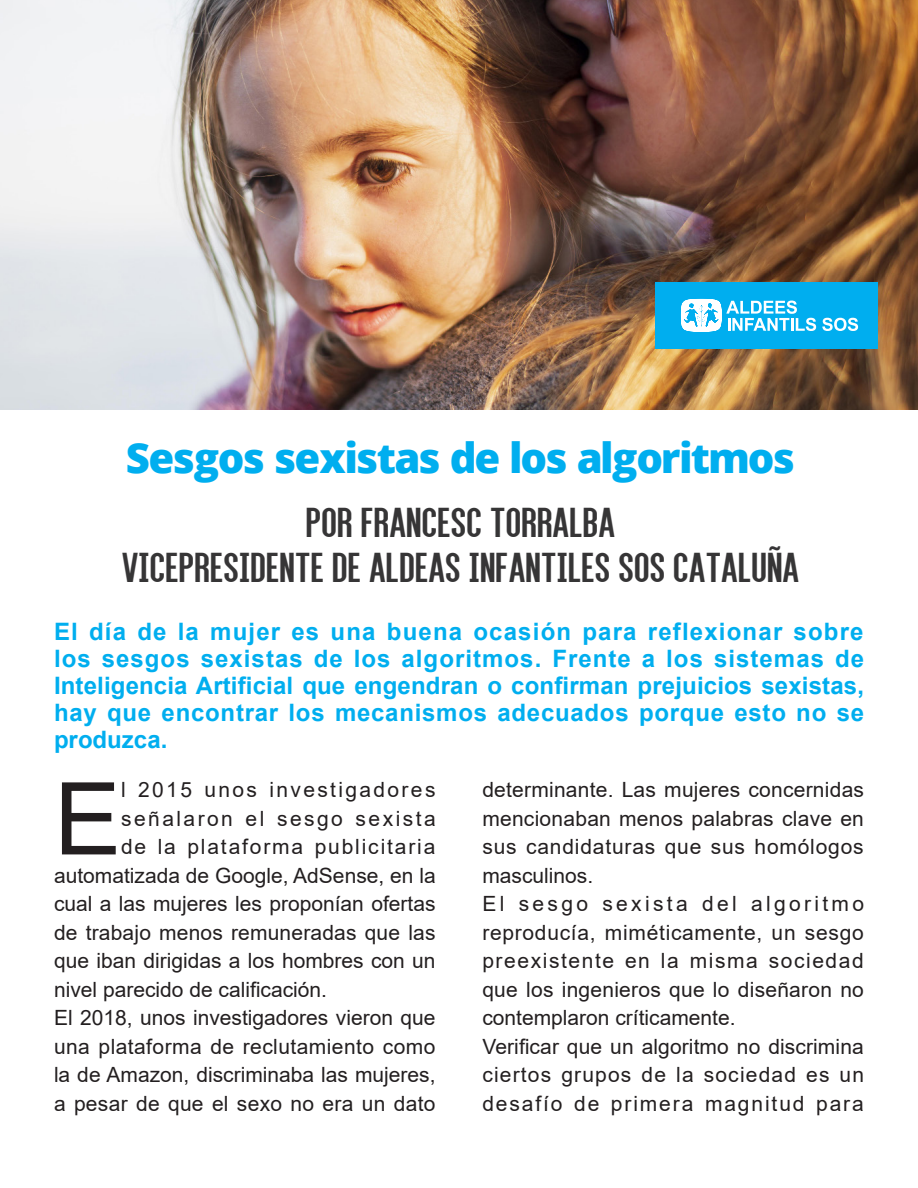
<style>
.page{position:relative;width:918px;height:1188px;background:#fff}
.page>*{position:absolute;margin:0;border:0;box-sizing:border-box;transform-origin:0 0}
.t1{font:100.65px "Arial";color:#231f20}
.t2{font:44.55px/45px "Alegre Sans";letter-spacing:.005em;color:#363536;text-align:center}
.t3{font:800 41.55px "Open Sans";letter-spacing:-.045em;color:#00aeef}
.t4{font:700 24px/27px "Arial";letter-spacing:.03em;color:#00aeef;text-align:justify}
.t5{font:21px/28.5px "Arial";letter-spacing:.01em;color:#231f20;text-align:justify}
.t6{font:21px "Arial";letter-spacing:.09em;color:#231f20}
.t7{font:21px "Arial";letter-spacing:.11em;color:#231f20}
.t8{font:21px "Arial";letter-spacing:.115em;color:#231f20}
</style>
<div class="page">
<img style="left:0;top:0;width:918px;height:409px">
<div style="left:655px;top:282px;width:222px;height:67px;background:#00aeef"></div>
<svg style="left:680px;top:298px;width:136px;height:34px"></svg>
<svg style="left:822px;top:318px;width:36px;height:13px"></svg>
<p class="t3" style="left:126px;top:426px;width:671px">Sesgos sexistas de los algoritmos</p>
<p class="t2" style="left:122px;top:498px;width:678px">POR FRANCESC TORRALBA<br>VICEPRESIDENTE DE ALDEAS INFANTILES SOS CATALUÑA</p>
<p class="t4" style="left:54px;top:618px;width:812px">El día de la mujer es una buena ocasión para reflexionar sobre los sesgos sexistas de los algoritmos. Frente a los sistemas de Inteligencia Artificial que engendran o confirman prejuicios sexistas, hay que encontrar los mecanismos adecuados porque esto no se produzca.</p>
<p class="t1" style="left:54px;top:750px;width:69px">E</p>
<p class="t7" style="left:121px;top:776px;width:316px">l 2015 unos investigadores</p>
<p class="t5" style="left:482px;top:776px;width:383px">determinante. Las mujeres concernidas mencionaban menos palabras clave en sus candidaturas que sus homólogos masculinos.</p>
<p class="t5" style="left:482px;top:890px;width:383px">El sesgo sexista del algoritmo reproducía, miméticamente, un sesgo preexistente en la misma sociedad que los ingenieros que lo diseñaron no contemplaron críticamente.</p>
<p class="t5" style="left:482px;top:1032px;width:383px">Verificar que un algoritmo no discrimina ciertos grupos de la sociedad es un desafío de primera magnitud para</p>
<p class="t8" style="left:121px;top:804px;width:316px">señalaron el sesgo sexista</p>
<p class="t6" style="left:121px;top:833px;width:316px">de la plataforma publicitaria</p>
<p class="t5" style="left:54px;top:861px;width:383px">automatizada de Google, AdSense, en la</p>
<p class="t5" style="left:54px;top:890px;width:383px">cual a las mujeres les proponían ofertas</p>
<p class="t5" style="left:54px;top:918px;width:383px">de trabajo menos remuneradas que las</p>
<p class="t5" style="left:54px;top:947px;width:383px">que iban dirigidas a los hombres con un</p>
<p class="t5" style="left:54px;top:975px;width:275px">nivel parecido de calificación.</p>
<p class="t5" style="left:54px;top:1004px;width:383px">El 2018, unos investigadores vieron que una plataforma de reclutamiento como la de Amazon, discriminaba las mujeres, a pesar de que el sexo no era un dato</p>
</div>
